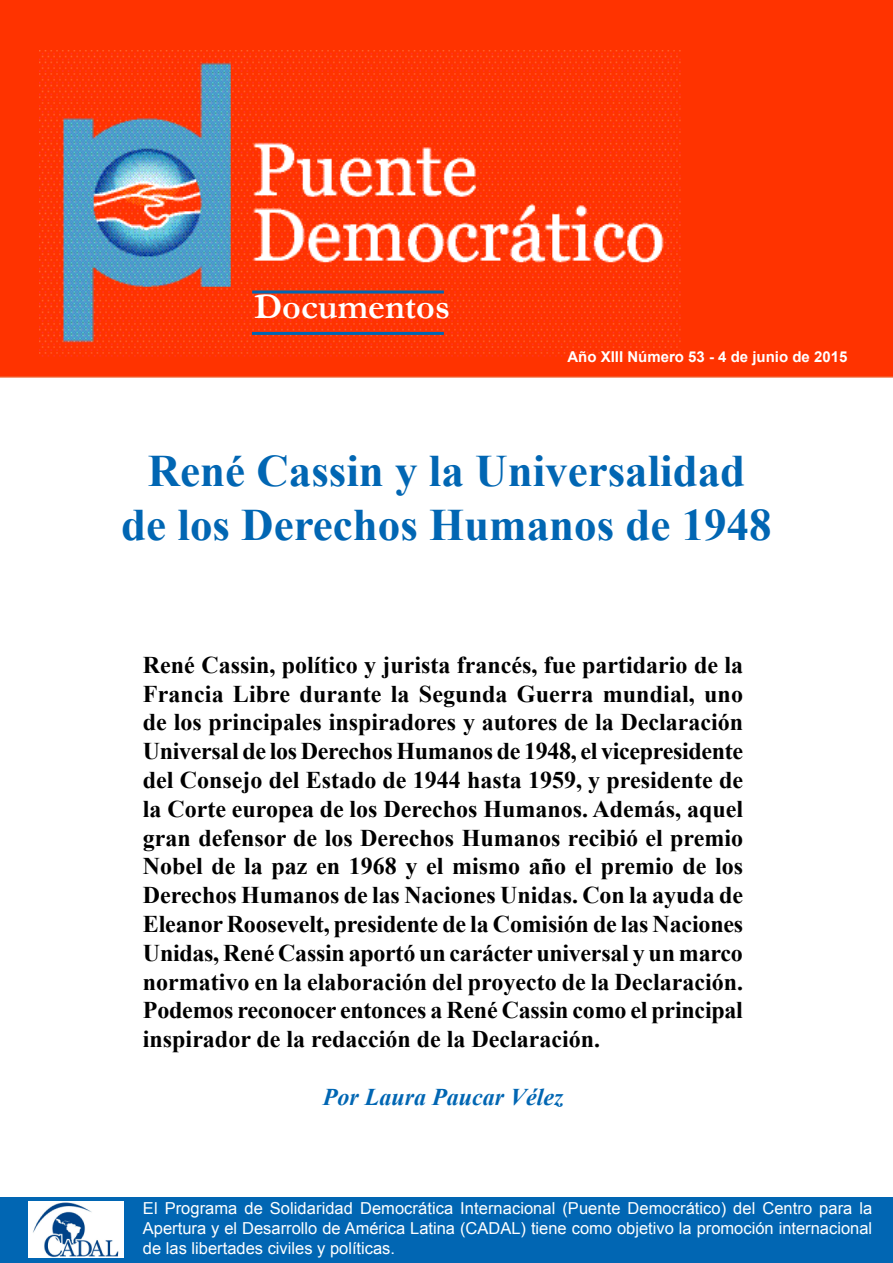
<style>
.page{position:relative;width:893px;height:1263px;background:#fff}
.page>*{position:absolute;margin:0;border:0;box-sizing:border-box;transform-origin:0 0}
.t1{font:700 45px "Times New Roman";color:#0166b3}
.t2{font:700 36px "Garamond";color:#fff}
.t3{font:700 24px/28.8px "Times New Roman";color:#000;text-align:justify}
.t4{font:italic 700 24px "Times New Roman";color:#0166b3}
.t5{font:16.5px/19.8px "Arial";color:#fff;text-align:justify}
.t6{font:700 15px "Arial";color:#fff}
</style>
<div class="page">
<div style="left:0;top:0;width:893px;height:378px;background:#f30"></div>
<div style="left:0;top:1197px;width:893px;height:66px;background:#0166b3"></div>
<img style="left:29px;top:1201px;width:95px;height:57px">
<img style="left:40px;top:50px;width:642px;height:307px">
<hr style="left:252px;top:290px;width:192px;height:3px;background:#0166b3">
<hr style="left:252px;top:332px;width:192px;height:3px;background:#0166b3">
<p class="t2" style="left:254px;top:282px;width:197px">Documentos</p>
<p class="t6" style="left:567px;top:346px;width:282px">Año XIII Número 53 - 4 de junio de 2015</p>
<p class="t1" style="left:148px;top:438px;width:599px">René Cassin y la Universalidad</p>
<p class="t1" style="left:121px;top:492px;width:652px">de los Derechos Humanos de 1948</p>
<p class="t3" style="left:143px;top:650px;width:602px">René Cassin, político y jurista francés, fue partidario de la Francia Libre durante la Segunda Guerra mundial, uno de los principales inspiradores y autores de la Declaración Universal de los Derechos Humanos de 1948, el vicepresidente del Consejo del Estado de 1944 hasta 1959, y presidente de la Corte europea de los Derechos Humanos. Además, aquel gran defensor de los Derechos Humanos recibió el premio Nobel de la paz en 1968 y el mismo año el premio de los Derechos Humanos de las Naciones Unidas. Con la ayuda de Eleanor Roosevelt, presidente de la Comisión de las Naciones Unidas, René Cassin aportó un carácter universal y un marco normativo en la elaboración del proyecto de la Declaración.<br>Podemos reconocer entonces a René Cassin como el principal inspirador de la redacción de la Declaración.</p>
<p class="t4" style="left:323px;top:1080px;width:242px">Por Laura Paucar Vélez</p>
<p class="t5" style="left:143px;top:1198px;width:731px">El Programa de Solidaridad Democrática Internacional (Puente Democrático) del Centro para la Apertura y el Desarrollo de América Latina (CADAL) tiene como objetivo la promoción internacional de las libertades civiles y políticas.</p>
</div>
